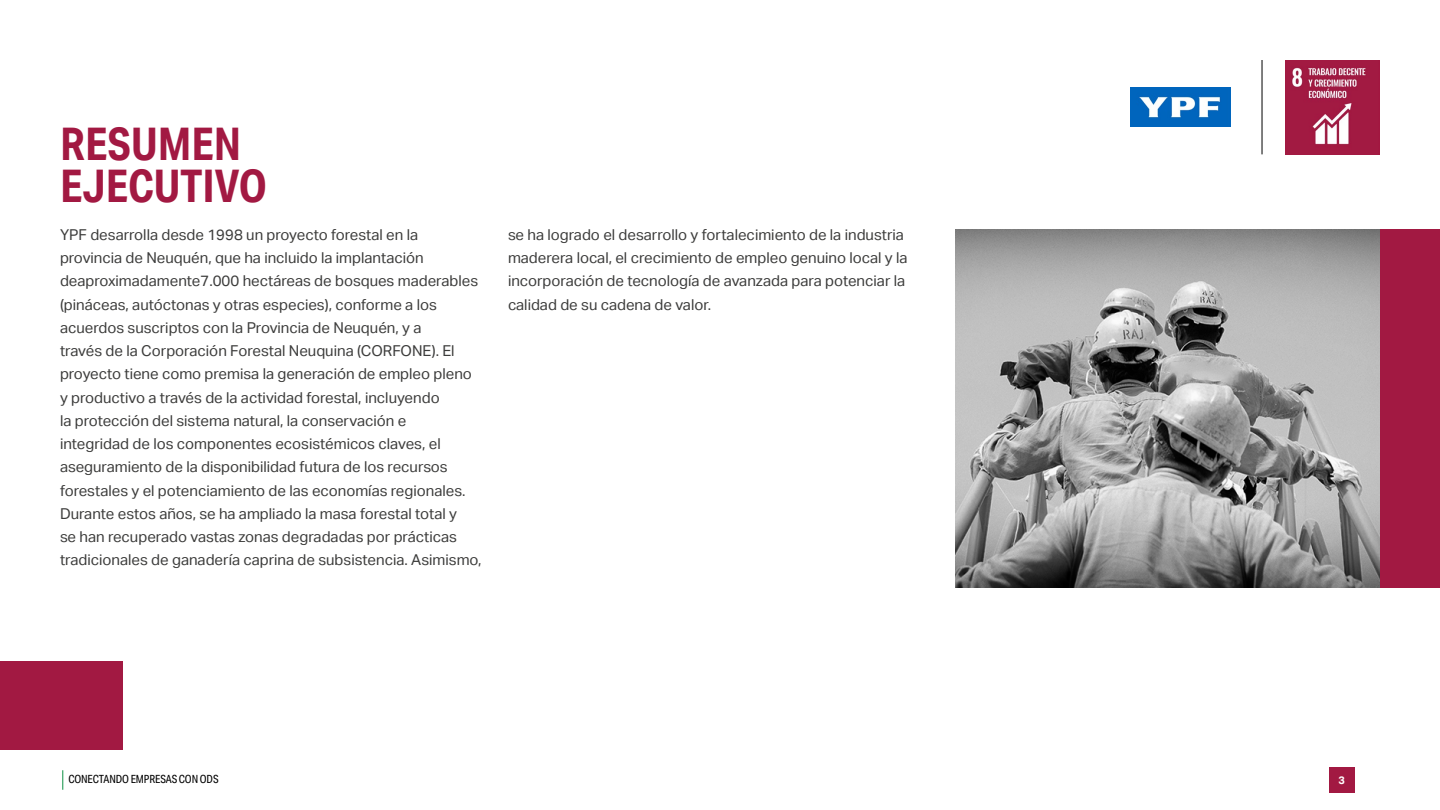
<style>
.page{position:relative;width:1440px;height:810px;background:#fff}
.page>*{position:absolute;margin:0;border:0;box-sizing:border-box;transform-origin:0 0}
.t1{font:700 45px/42.8px "Aktiv Grotesk Cd";color:#a21942}
.t2{font:15px/23.2px "Aktiv Grotesk";color:#3c3c3b}
.t3{font:11.25px "Aktiv Grotesk Cd";letter-spacing:-.01em;color:#000}
.t4{font:700 10.88px "Aktiv Grotesk";color:#fff}
</style>
<div class="page">
<svg style="left:62px;top:770px;width:1px;height:20px"></svg>
<div style="left:1329px;top:767px;width:25px;height:26px;background:#a21942"></div>
<img style="left:1285px;top:60px;width:95px;height:95px">
<hr style="left:1262px;top:60px;width:1px;height:94px;background:#000">
<img style="left:1131px;top:88px;width:100px;height:39px">
<img style="left:956px;top:229px;width:424px;height:359px">
<div style="left:0;top:661px;width:123px;height:89px;background:#a21942"></div>
<div style="left:1380px;top:229px;width:60px;height:359px;background:#a21942"></div>
<p class="t1" style="left:60px;top:122px;width:209px">RESUMEN<br>EJECUTIVO</p>
<p class="t2" style="left:60px;top:223px;width:423px">YPF desarrolla desde 1998 un proyecto forestal en la provincia de Neuquén, que ha incluido la implantación deaproximadamente7.000 hectáreas de bosques maderables (pináceas, autóctonas y otras especies), conforme a los acuerdos suscriptos con la Provincia de Neuquén, y a<br>través de la Corporación Forestal Neuquina (CORFONE). El proyecto tiene como premisa la generación de empleo pleno y productivo a través de la actividad forestal, incluyendo<br>la protección del sistema natural, la conservación e<br>integridad de los componentes ecosistémicos claves, el aseguramiento de la disponibilidad futura de los recursos forestales y el potenciamiento de las economías regionales.<br>Durante estos años, se ha ampliado la masa forestal total y<br>se han recuperado vastas zonas degradadas por prácticas tradicionales de ganadería caprina de subsistencia. Asimismo,</p>
<p class="t2" style="left:508px;top:223px;width:401px">se ha logrado el desarrollo y fortalecimiento de la industria maderera local, el crecimiento de empleo genuino local y la incorporación de tecnología de avanzada para potenciar la calidad de su cadena de valor.</p>
<p class="t3" style="left:68px;top:773px;width:152px">CONECTANDO EMPRESAS CON ODS</p>
<p class="t4" style="left:1338px;top:774px;width:8px">3</p>
</div>
